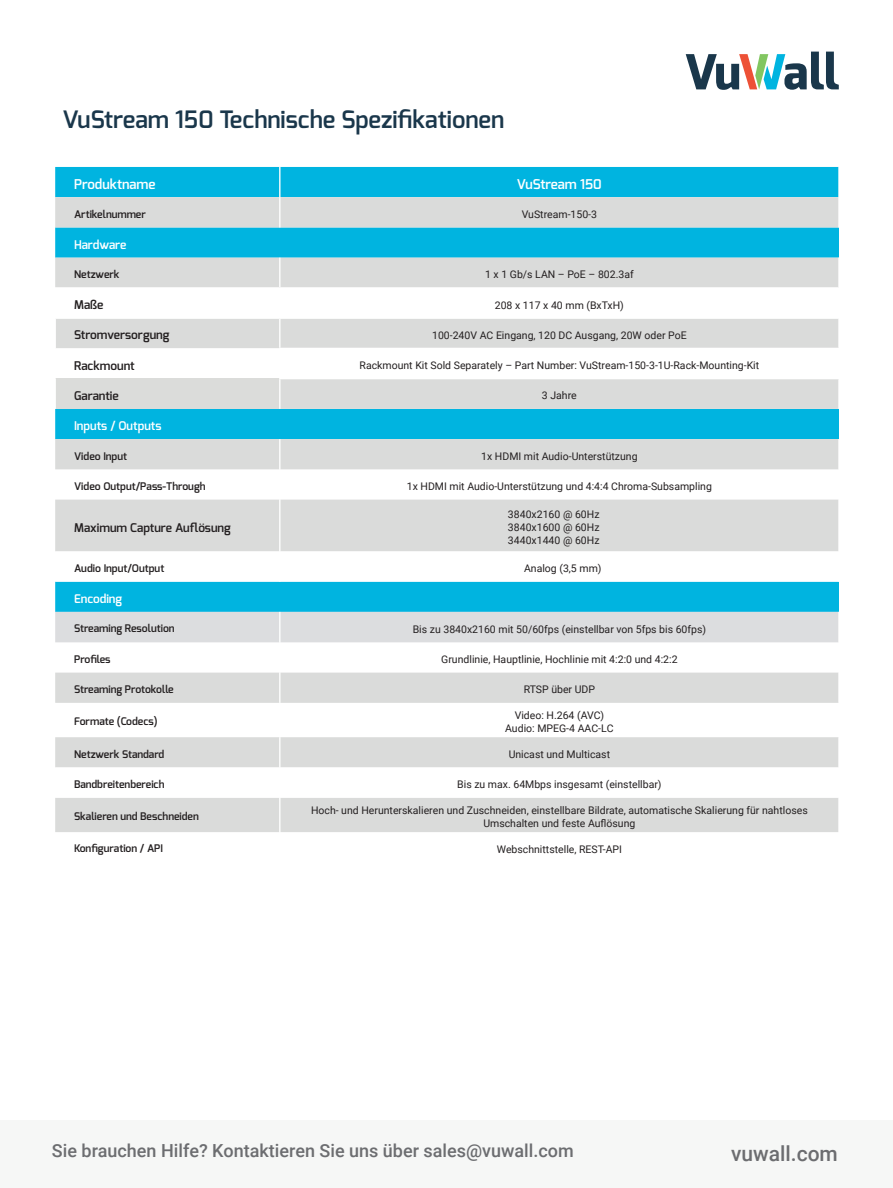
<style>
.page{position:relative;width:893px;height:1188px;background:#fff}
.page>*{position:absolute;margin:0;border:0;box-sizing:border-box;transform-origin:0 0}
.tekst_10_pt{font:600 24px "Exo";color:#1a374b}
.t1{font:500 21px "Roboto";color:#6c6d70}
.t2{font:500 18px "Roboto";color:#6c6d70}
.t3{font:600 13.5px "Exo";color:#fff}
.t4{font:600 12px "Exo";color:#231f20}
.t5{font:600 12px "Exo";color:#fff}
.Tabelle{font:10.5px/12.6px "Roboto";color:#231f20;text-align:center}
.t6{font:600 10.5px "Exo";color:#231f20}
</style>
<div class="page">
<svg style="left:686px;top:52px;width:153px;height:38px"></svg>
<div style="left:55px;top:167px;width:783px;height:30px;background:#00b4e0"></div>
<svg style="left:55px;top:197px;width:784px;height:90px;background:#91cedc"></svg>
<div style="left:55px;top:319px;width:783px;height:513px;background:#dadbda"></div>
<svg style="left:55px;top:348px;width:784px;height:450px"></svg>
<div style="left:55px;top:379px;width:225px;height:30px;background:#dbdcda"></div>
<div style="left:55px;top:612px;width:783px;height:30px;background:#dcdddf"></div>
<hr style="left:279px;top:167px;width:1px;height:30px;background:#fff">
<hr style="left:279px;top:197px;width:1px;height:30px;background:#fff">
<hr style="left:838px;top:197px;width:2px;height:30px;background:#fff">
<hr style="left:838px;top:258px;width:2px;height:29px;background:#fff">
<hr style="left:838px;top:349px;width:2px;height:29px;background:#fff">
<hr style="left:279px;top:379px;width:1px;height:30px;background:#fff">
<hr style="left:838px;top:379px;width:2px;height:30px;background:#fff">
<hr style="left:279px;top:439px;width:1px;height:30px;background:#fff">
<hr style="left:838px;top:439px;width:2px;height:30px;background:#fff">
<hr style="left:279px;top:469px;width:1px;height:31px;background:#fff">
<hr style="left:838px;top:469px;width:2px;height:31px;background:#fff">
<hr style="left:279px;top:500px;width:1px;height:51px;background:#fff">
<hr style="left:838px;top:500px;width:2px;height:51px;background:#fff">
<hr style="left:279px;top:551px;width:1px;height:31px;background:#fff">
<hr style="left:838px;top:551px;width:2px;height:31px;background:#fff">
<hr style="left:279px;top:612px;width:1px;height:30px;background:#fff">
<hr style="left:838px;top:612px;width:2px;height:30px;background:#fff">
<hr style="left:279px;top:642px;width:1px;height:31px;background:#fff">
<hr style="left:838px;top:642px;width:2px;height:31px;background:#fff">
<hr style="left:279px;top:673px;width:1px;height:30px;background:#fff">
<hr style="left:838px;top:673px;width:2px;height:30px;background:#fff">
<hr style="left:279px;top:703px;width:1px;height:34px;background:#fff">
<hr style="left:838px;top:703px;width:2px;height:34px;background:#fff">
<hr style="left:279px;top:737px;width:1px;height:30px;background:#fff">
<hr style="left:838px;top:737px;width:2px;height:30px;background:#fff">
<hr style="left:279px;top:767px;width:1px;height:31px;background:#fff">
<hr style="left:838px;top:767px;width:2px;height:31px;background:#fff">
<hr style="left:279px;top:798px;width:1px;height:34px;background:#fff">
<hr style="left:55px;top:348px;width:1px;height:31px;background:#fff">
<hr style="left:55px;top:379px;width:1px;height:30px;background:#fff">
<svg style="left:55px;top:319px;width:1px;height:29px"></svg>
<svg style="left:279px;top:258px;width:1px;height:120px"></svg>
<hr style="left:55px;top:317px;width:225px;height:2px;background:#fff">
<hr style="left:279px;top:348px;width:561px;height:1px;background:#fff">
<hr style="left:279px;top:378px;width:561px;height:1px;background:#fff">
<div style="left:0;top:1120px;width:893px;height:68px;background:#f6f7f6"></div>
<p class="tekst_10_pt" style="left:63px;top:104px;width:443px">VuStream 150 Technische Spezifikationen</p>
<p class="t3" style="left:74px;top:175px;width:83px">Produktname</p>
<p class="t3" style="left:517px;top:175px;width:86px">VuStream 150</p>
<p class="t6" style="left:74px;top:207px;width:73px">Artikelnummer</p>
<p class="Tabelle" style="left:522px;top:207px;width:77px">VuStream-150-3</p>
<p class="t5" style="left:74px;top:237px;width:54px">Hardware</p>
<p class="t6" style="left:74px;top:268px;width:47px">Netzwerk</p>
<p class="Tabelle" style="left:485px;top:268px;width:150px">1 x 1 Gb/s LAN – PoE – 802.3af</p>
<p class="t4" style="left:74px;top:297px;width:31px">Maße</p>
<p class="Tabelle" style="left:495px;top:298px;width:131px">208 x 117 x 40 mm (BxTxH)</p>
<p class="t4" style="left:74px;top:327px;width:97px">Stromversorgung</p>
<p class="Tabelle" style="left:432px;top:328px;width:256px">100-240V AC Eingang, 120 DC Ausgang, 20W oder PoE</p>
<p class="t4" style="left:74px;top:358px;width:62px">Rackmount</p>
<p class="Tabelle" style="left:360px;top:359px;width:401px">Rackmount Kit Sold Separately – Part Number: VuStream-150-3-1U-Rack-Mounting-Kit</p>
<p class="t4" style="left:74px;top:388px;width:46px">Garantie</p>
<p class="Tabelle" style="left:542px;top:389px;width:36px">3 Jahre</p>
<p class="t5" style="left:74px;top:418px;width:89px">Inputs / Outputs</p>
<p class="t6" style="left:74px;top:449px;width:55px">Video Input</p>
<p class="Tabelle" style="left:481px;top:449px;width:158px">1x HDMI mit Audio-Unterstützung</p>
<p class="t6" style="left:74px;top:479px;width:133px">Video Output/Pass-Through</p>
<p class="Tabelle" style="left:407px;top:480px;width:307px">1x HDMI mit Audio-Unterstützung und 4:4:4 Chroma-Subsampling</p>
<p class="t4" style="left:74px;top:520px;width:158px">Maximum Capture Auflösung</p>
<p class="Tabelle" style="left:508px;top:508px;width:93px">3840x2160 @ 60Hz</p>
<p class="Tabelle" style="left:508px;top:521px;width:93px">3840x1600 @ 60Hz</p>
<p class="Tabelle" style="left:508px;top:533px;width:93px">3440x1440 @ 60Hz</p>
<p class="t6" style="left:74px;top:561px;width:92px">Audio Input/Output</p>
<p class="Tabelle" style="left:524px;top:562px;width:79px">Analog (3,5 mm)</p>
<p class="t5" style="left:74px;top:591px;width:50px">Encoding</p>
<p class="t6" style="left:74px;top:622px;width:102px">Streaming Resolution</p>
<p class="Tabelle" style="left:413px;top:622px;width:295px">Bis zu 3840x2160 mit 50/60fps (einstellbar von 5fps bis 60fps)</p>
<p class="t6" style="left:74px;top:652px;width:38px">Profiles</p>
<p class="Tabelle" style="left:441px;top:653px;width:238px">Grundlinie, Hauptlinie, Hochlinie mit 4:2:0 und 4:2:2</p>
<p class="t6" style="left:74px;top:682px;width:101px">Streaming Protokolle</p>
<p class="Tabelle" style="left:524px;top:683px;width:73px">RTSP über UDP</p>
<p class="t6" style="left:74px;top:715px;width:85px">Formate (Codecs)</p>
<p class="Tabelle" style="left:505px;top:709px;width:110px">Video: H.264 (AVC)<br>Audio: MPEG-4 AAC-LC</p>
<p class="t6" style="left:74px;top:747px;width:92px">Netzwerk Standard</p>
<p class="Tabelle" style="left:509px;top:747px;width:103px">Unicast und Multicast</p>
<p class="t6" style="left:74px;top:777px;width:92px">Bandbreitenbereich</p>
<p class="Tabelle" style="left:457px;top:778px;width:206px">Bis zu max. 64Mbps insgesamt (einstellbar)</p>
<p class="t6" style="left:74px;top:810px;width:126px">Skalieren und Beschneiden</p>
<p class="Tabelle" style="left:311px;top:804px;width:498px">Hoch- und Herunterskalieren und Zuschneiden, einstellbare Bildrate, automatische Skalierung für nahtloses<br>Umschalten und feste Auflösung</p>
<p class="t6" style="left:74px;top:842px;width:90px">Konfiguration / API</p>
<p class="Tabelle" style="left:497px;top:842px;width:127px">Webschnittstelle, REST-API</p>
<p class="t2" style="left:52px;top:1138px;width:523px">Sie brauchen Hilfe? Kontaktieren Sie uns über sales@vuwall.com</p>
<p class="t1" style="left:731px;top:1139px;width:108px">vuwall.com</p>
</div>
